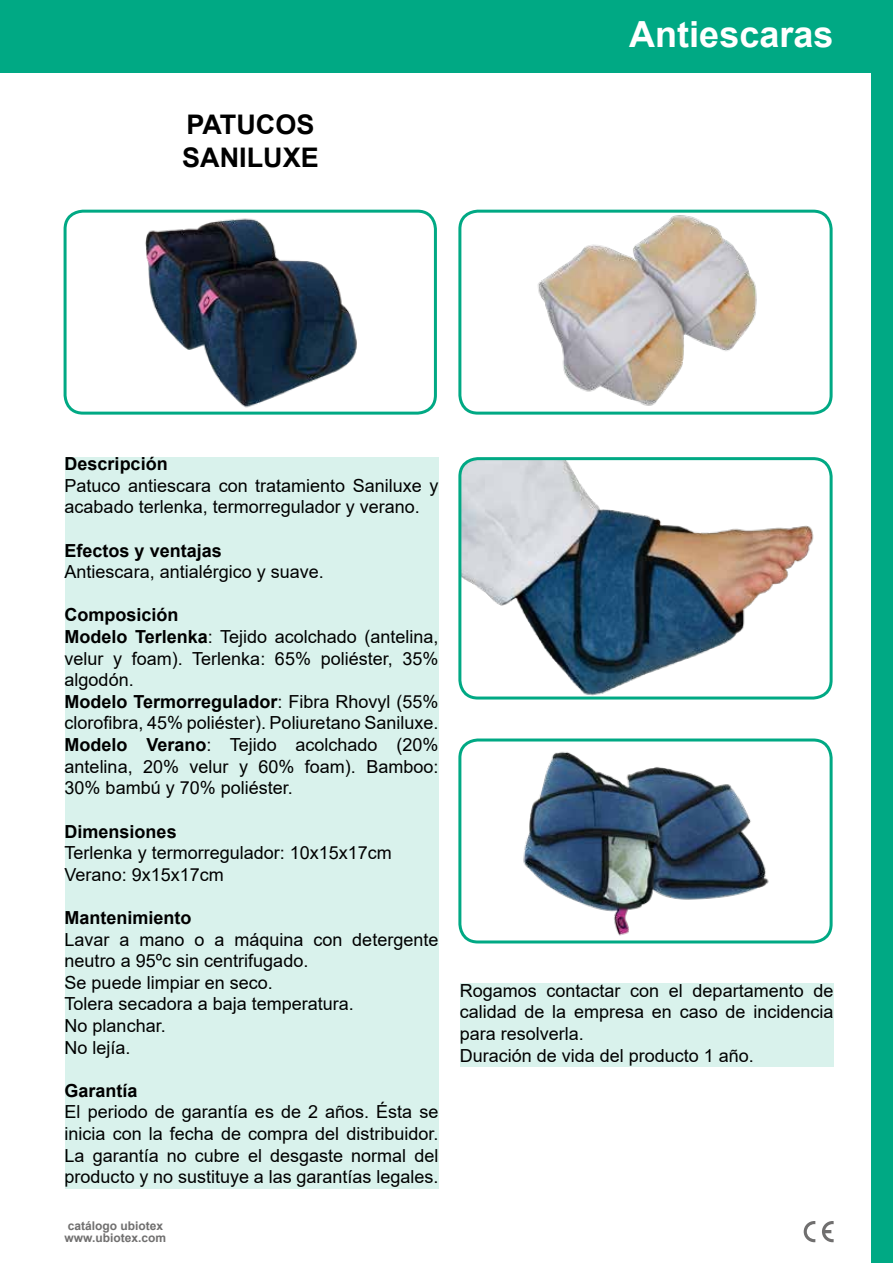
<style>
.page{position:relative;width:893px;height:1263px;background:#fff}
.page>*{position:absolute;margin:0;border:0;box-sizing:border-box;transform-origin:0 0}
.t1{font:700 36px "Arial";color:#fff}
.t2{font:700 27px/32.4px "Arial";color:#000}
.t3{font:18px/21.6px "Arial";color:#000}
.t4{font:700 18px "Arial";color:#000}
.t5{font:700 12px/12px "Arial";color:#706f6f}
.s1{font-weight:700}
</style>
<div class="page">
<div style="left:65px;top:457px;width:373px;height:732px;background:#d9f2ec"></div>
<div style="left:460px;top:983px;width:373px;height:84px;background:#d9f2ec"></div>
<div style="left:0;top:0;width:893px;height:72px;background:#00a984"></div>
<svg style="left:804px;top:1221px;width:11px;height:21px"></svg>
<svg style="left:822px;top:1221px;width:12px;height:21px"></svg>
<div style="left:872px;top:0;width:21px;height:1263px;background:#00a984"></div>
<img style="left:537px;top:215px;width:220px;height:191px">
<img style="left:145px;top:218px;width:212px;height:190px">
<div style="left:64px;top:210px;width:373px;height:205px;border:3px solid #00a984;border-radius:18px"></div>
<div style="left:458px;top:210px;width:375px;height:205px;border:3px solid #00a984;border-radius:18px"></div>
<div style="left:458px;top:738px;width:375px;height:205px;border:3px solid #00a984;border-radius:18px"></div>
<img style="left:462px;top:461px;width:369px;height:237px">
<div style="left:458px;top:457px;width:375px;height:242px;border:3px solid #00a984;border-radius:18px"></div>
<img style="left:516px;top:740px;width:258px;height:201px">
<h2 class="t2" style="left:182px;top:109px;width:138px">PATUCOS<br>SANILUXE</h2>
<h1 class="t1" style="left:629px;top:9px;width:206px">Antiescaras</h1>
<p class="t4" style="left:65px;top:451px;width:105px">Descripción</p>
<p class="t3" style="left:65px;top:475px;width:375px">Patuco antiescara con tratamiento Saniluxe y acabado terlenka, termorregulador y verano.</p>
<p class="t4" style="left:65px;top:538px;width:159px">Efectos y ventajas</p>
<p class="t3" style="left:65px;top:561px;width:261px">Antiescara, antialérgico y suave.</p>
<p class="t3" style="left:65px;top:604px;width:375px"><span class="s1">Composición<br>Modelo Terlenka</span>: Tejido acolchado (antelina, velur y foam). Terlenka: 65% poliéster, 35% algodón.<br><span class="s1">Modelo Termorregulador</span>: Fibra Rhovyl (55% clorofibra, 45% poliéster). Poliuretano Saniluxe.<br><span class="s1">Modelo Verano</span>: Tejido acolchado (20% antelina, 20% velur y 60% foam). Bamboo:<br>30% bambú y 70% poliéster.</p>
<p class="t4" style="left:65px;top:818px;width:114px">Dimensiones</p>
<p class="t3" style="left:65px;top:842px;width:329px">Terlenka y termorregulador: 10x15x17cm<br>Verano: 9x15x17cm</p>
<p class="t4" style="left:65px;top:905px;width:129px">Mantenimiento</p>
<p class="t3" style="left:65px;top:928px;width:375px">Lavar a mano o a máquina con detergente neutro a 95ºc sin centrifugado.<br>Se puede limpiar en seco.<br>Tolera secadora a baja temperatura.<br>No planchar.<br>No lejía.</p>
<p class="t4" style="left:65px;top:1078px;width:75px">Garantía</p>
<p class="t3" style="left:65px;top:1101px;width:375px;text-align:justify">El periodo de garantía es de 2 años. Ésta se inicia con la fecha de compra del distribuidor.<br>La garantía no cubre el desgaste normal del producto y no sustituye a las garantías legales.</p>
<p class="t5" style="left:65px;top:1219px;width:103px">catálogo ubiotex www.ubiotex.com</p>
<p class="t3" style="left:460px;top:979px;width:375px">Rogamos contactar con el departamento de calidad de la empresa en caso de incidencia para resolverla.<br>Duración de vida del producto 1 año.</p>
</div>
